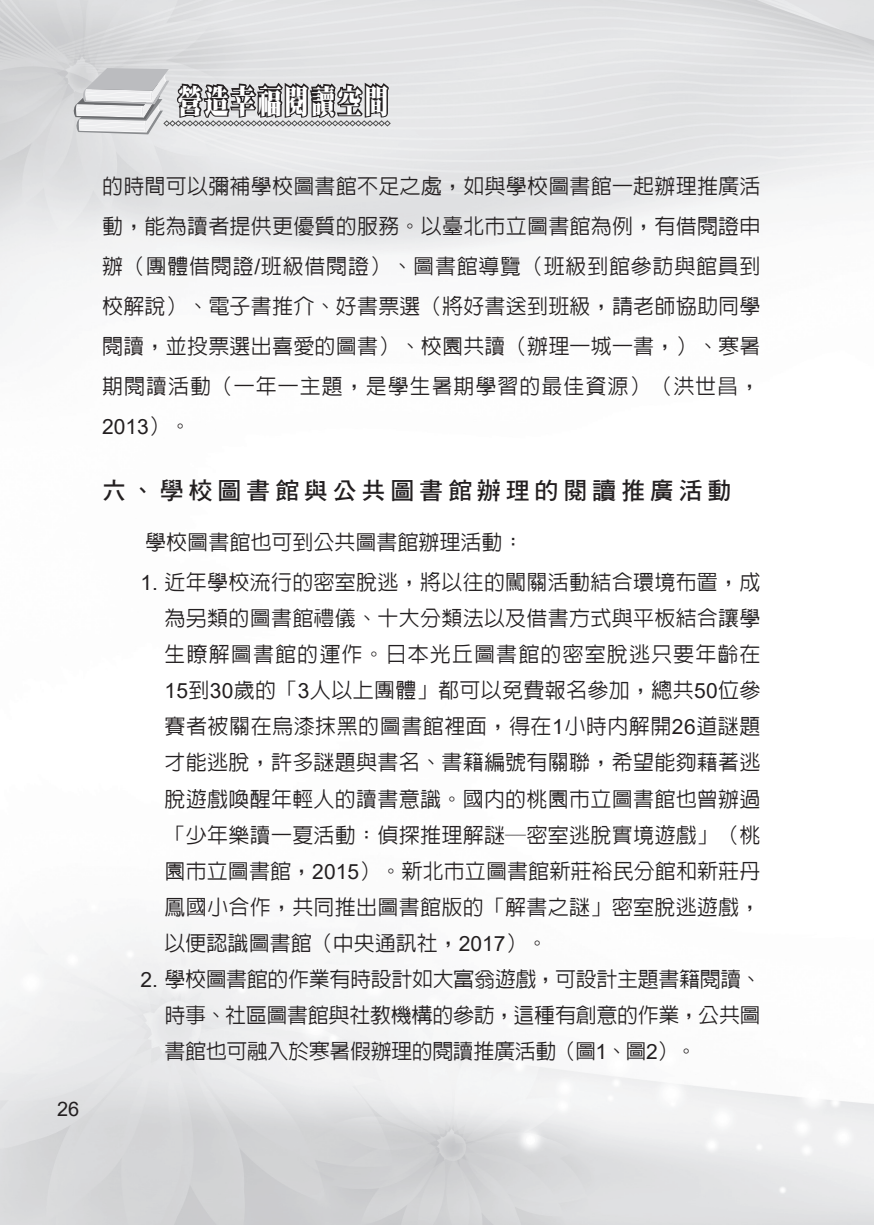
<style>
.page{position:relative;width:874px;height:1225px;background:#fff}
.page>*{position:absolute;margin:0;border:0;box-sizing:border-box;transform-origin:0 0}
.t1{font:33px "DF Ming Std W12";letter-spacing:.1em;color:#fff;scale:.73 1}
.一{font:24px "DF Hei Std W7";letter-spacing:.2em;color:#231f20}
._1{font:500 21px/36px "Lin Gothic";letter-spacing:-.005em;color:#231f20;text-align:justify}
.內文{font:500 21px/40px "Lin Gothic";letter-spacing:.01em;color:#231f20;text-align:justify}
.t2{font:20px "Arial";color:#231f20}
.s1{font-family:"Arial";font-weight:400}
</style>
<div class="page">
<svg style="left:72px;top:68px;width:318px;height:66px;background:#ababac"></svg>
<p class="t2" style="left:57px;top:1094px;width:24px">26</p>
<h1 class="t1" style="left:178px;top:83px;width:290px">營造幸福閱讀空間</h1>
<p class="內文" style="left:102px;top:166px;width:659px">的時間可以彌補學校圖書館不足之處，如與學校圖書館一起辦理推廣活動，能為讀者提供更優質的服務。以臺北市立圖書館為例，有借閱證申辦（團體借閱證<span class="s1">/</span>班級借閱證）、圖書館導覽（班級到館參訪與館員到校解說）、電子書推介、好書票選（將好書送到班級，請老師協助同學閱讀，並投票選出喜愛的圖書）、校園共讀（辦理一城一書，）、寒暑期閱讀活動（一年一主題，是學生暑期學習的最佳資源）（洪世昌，<span class="s1">2013</span>）。</p>
<p class="一" style="left:102px;top:477px;width:630px">六、學校圖書館與公共圖書館辦理的閱讀推廣活動</p>
<p class="內文" style="left:145px;top:522px;width:379px">學校圖書館也可到公共圖書館辦理活動：</p>
<p class="_1" style="left:164px;top:564px;width:597px;text-indent:-24px"><span class="s1">1.</span> 近年學校流行的密室脫逃，將以往的闖關活動結合環境布置，成為另類的圖書館禮儀、十大分類法以及借書方式與平板結合讓學生瞭解圖書館的運作。日本光丘圖書館的密室脫逃只要年齡在<span class="s1">15</span>到<span class="s1">30</span>歲的「<span class="s1">3</span>人以上團體」都可以免費報名參加，總共<span class="s1">50</span>位參賽者被關在烏漆抹黑的圖書館裡面，得在<span class="s1">1</span>小時內解開<span class="s1">26</span>道謎題才能逃脫，許多謎題與書名、書籍編號有關聯，希望能夠藉著逃脫遊戲喚醒年輕人的讀書意識。國內的桃園市立圖書館也曾辦過「少年樂讀一夏活動：偵探推理解謎─密室逃脫實境遊戲」（桃園市立圖書館，<span class="s1">2015</span>）。新北市立圖書館新莊裕民分館和新莊丹鳳國小合作，共同推出圖書館版的「解書之謎」密室脫逃遊戲，以便認識圖書館（中央通訊社，<span class="s1">2017</span>）。</p>
<p class="_1" style="left:164px;top:960px;width:598px;text-indent:-24px"><span class="s1">2.</span> 學校圖書館的作業有時設計如大富翁遊戲，可設計主題書籍閱讀、時事、社區圖書館與社教機構的參訪，這種有創意的作業，公共圖書館也可融入於寒暑假辦理的閱讀推廣活動（圖<span class="s1">1</span>、圖<span class="s1">2</span>）。</p>
</div>
